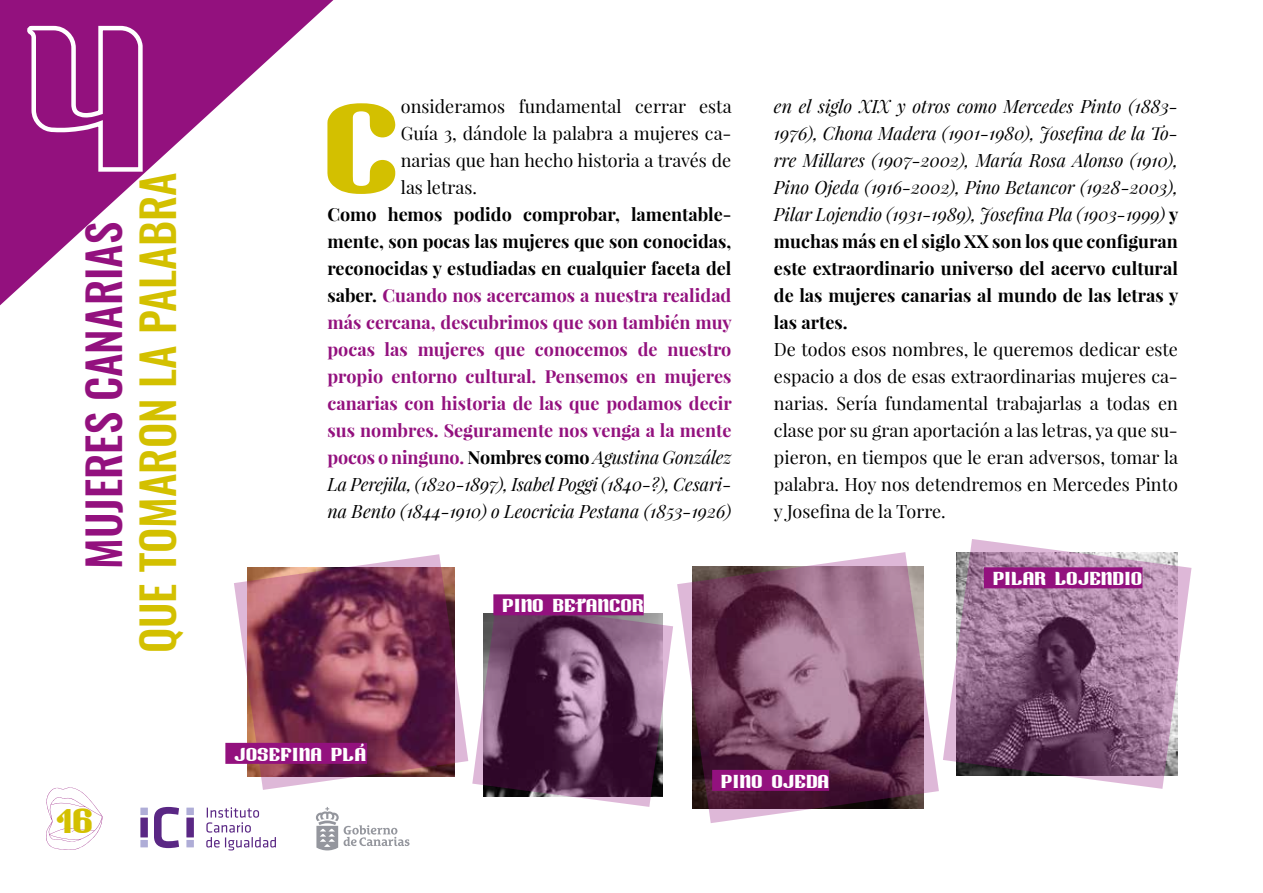
<style>
.page{position:relative;width:1263px;height:893px;background:#fff}
.page>*{position:absolute;margin:0;border:0;box-sizing:border-box;transform-origin:0 0}
.t1{font:143.4px "Zoikabold";color:#d3c000}
.t2{font:500 45px "Oswald";color:#d3c000}
.t3{font:500 45px "Oswald";color:#93117e}
.t4{font:38.4px "Zoikabold";color:#d3c000}
.t5{font:21px "Zoikabold";color:#fff}
.t6{font:700 18px/27px "Playfair Display";color:#93117e;text-align:justify}
.t7{font:18px/27px "Playfair Display";color:#000;text-align:justify}
.t8{font:italic 18px/27px "Playfair Display";color:#000;text-align:justify}
.s1{color:#000}
.s2{font-weight:400;font-style:italic;color:#000}
.s3{font-weight:700;font-style:normal}
</style>
<div class="page">
<svg style="left:0;top:0;width:334px;height:306px"></svg>
<svg style="left:46px;top:787px;width:56px;height:63px"></svg>
<svg style="left:140px;top:807px;width:136px;height:43px"></svg>
<svg style="left:316px;top:807px;width:93px;height:43px"></svg>
<svg style="left:25px;top:23px;width:120px;height:151px;background:#a33491"></svg>
<svg style="left:943px;top:539px;width:248px;height:250px"></svg>
<div style="left:984px;top:567px;width:158px;height:21px;background:#93117e"></div>
<svg style="left:677px;top:552px;width:262px;height:271px"></svg>
<div style="left:712px;top:770px;width:117px;height:21px;background:#93117e"></div>
<svg style="left:472px;top:613px;width:201px;height:194px;background:#785873"></svg>
<div style="left:493px;top:594px;width:151px;height:21px;background:#93117e"></div>
<svg style="left:234px;top:554px;width:234px;height:236px"></svg>
<div style="left:225px;top:743px;width:142px;height:21px;background:#93117e"></div>
<h2 class="t3" style="left:80px;top:569px;width:345px;rotate:-90deg">Mujeres canarias</h2>
<h2 class="t2" style="left:134px;top:653px;width:479px;rotate:-90deg">quetomaronlapalabra</h2>
<h3 class="t4" style="left:55px;top:800px;width:40px">16</h3>
<h1 class="t1" style="left:322px;top:71px;width:69px">C</h1>
<p class="t7" style="left:401px;top:92px;width:332px">onsideramos fundamental cerrar esta Guía 3, dándole la palabra a mujeres ca&shy;narias que han hecho historia a través de las letras.</p>
<p class="t6" style="left:327px;top:200px;width:406px"><span class="s1">Como hemos podido comprobar, lamentable&shy;mente, son pocas las mujeres que son conocidas, reconocidas y estudiadas en cualquier faceta del saber.</span> Cuando nos acercamos a nuestra realidad más cercana, descubrimos que son también muy pocas las mujeres que conocemos de nuestro propio entorno cultural. Pensemos en mujeres canarias con historia de las que podamos decir sus nombres. Seguramente nos venga a la mente pocos o ninguno. <span class="s1">Nombres como</span> <span class="s2">Agustina González La Perejila, (1820-1897), Isabel Poggi (1840-?), Cesari&shy;na Bento (1844-1910) o Leocricia Pestana (1853-1926)</span></p>
<p class="t5" style="left:502px;top:594px;width:143px">PINO BETANCOR</p>
<p class="t8" style="left:774px;top:92px;width:406px">en el siglo XIX y otros como Mercedes Pinto (1883- 1976), Chona Madera (1901-1980), Josefina de la To&shy;rre Millares (1907-2002), María Rosa Alonso (1910), Pino Ojeda (1916-2002), Pino Betancor (1928-2003), Pilar Lojendio (1931-1989), Josefina Pla (1903-1999) <span class="s3">y muchas más en el siglo XX son los que configuran este extraordinario universo del acervo cultural de las mujeres canarias al mundo de las letras y las artes.</span></p>
<p class="t7" style="left:774px;top:335px;width:406px">De todos esos nombres, le queremos dedicar este espacio a dos de esas extraordinarias mujeres ca&shy;narias. Sería fundamental trabajarlas a todas en clase por su gran aportación a las letras, ya que su&shy;pieron, en tiempos que le eran adversos, tomar la palabra. Hoy nos detendremos en Mercedes Pinto y Josefina de la Torre.</p>
<p class="t5" style="left:993px;top:567px;width:108px">PILAR LOJENDI</p>
<p class="t5" style="left:1131px;top:567px;width:13px">O</p>
<p class="t5" style="left:234px;top:743px;width:69px">JOSEFINA</p>
<p class="t5" style="left:331px;top:743px;width:38px">PLÁ</p>
<p class="t5" style="left:721px;top:770px;width:86px">PINO OJEDA</p>
</div>
